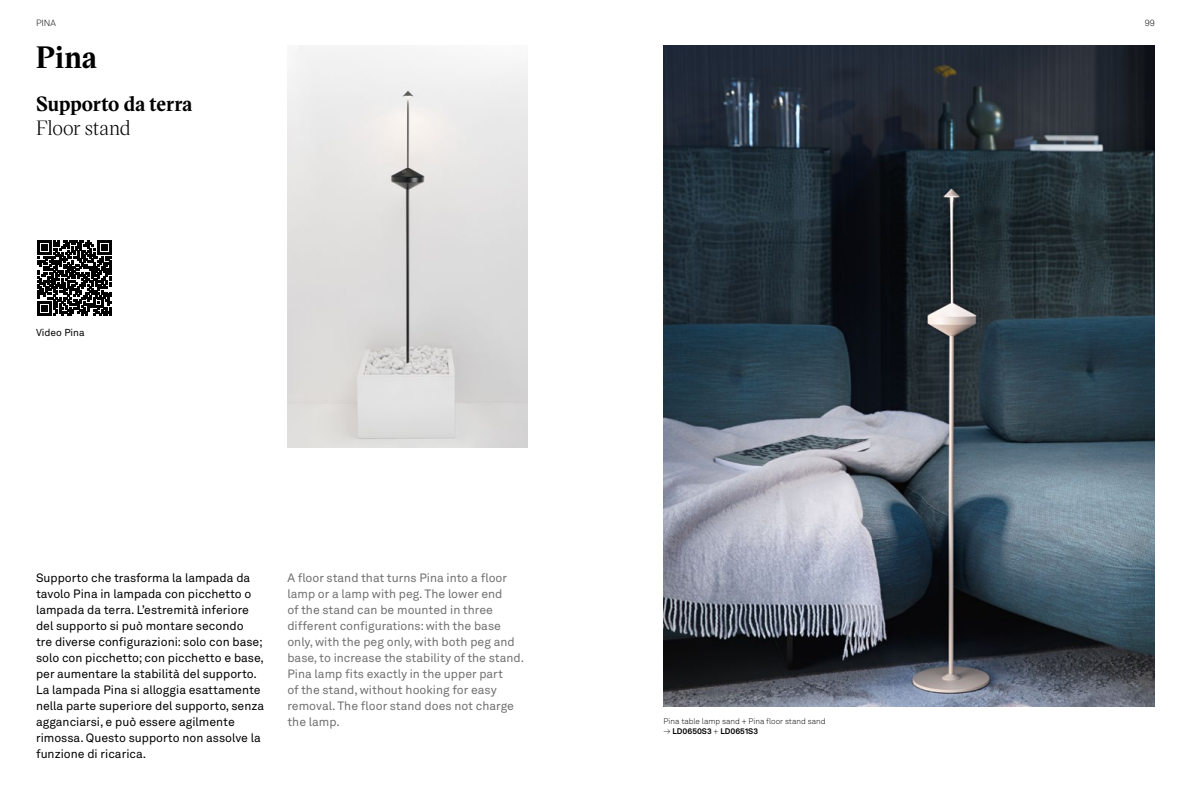
<style>
.page{position:relative;width:1191px;height:794px;background:#fff}
.page>*{position:absolute;margin:0;border:0;box-sizing:border-box;transform-origin:0 0}
.t1{font:700 30px "Victor Serif";color:#000}
.t2{font:700 20px "Victor Serif";letter-spacing:-.005em;color:#000}
.t3{font:20px "Victor Serif";letter-spacing:-.005em;color:#000}
.t4{font:12px/16px "Akkurat LL";color:#000}
.t5{font:12px/16px "Akkurat LL";color:#706f6f}
.t6{font:10px "Akkurat LL";color:#000}
.t7{font:300 9px "Akkurat";color:#000}
.t8{font:300 8px "Akkurat LL";color:#000}
.t9{font:700 8px "Akkurat LL";color:#000}
.s1{font-weight:300}
</style>
<div class="page">
<img style="left:663px;top:45px;width:492px;height:661px">
<img style="left:287px;top:45px;width:240px;height:403px">
<svg style="left:37px;top:240px;width:75px;height:75px"></svg>
<p class="t7" style="left:36px;top:18px;width:22px">PINA</p>
<h1 class="t1" style="left:36px;top:37px;width:62px">Pina</h1>
<h2 class="t2" style="left:36px;top:91px;width:158px">Supporto da terra</h2>
<h2 class="t3" style="left:36px;top:114px;width:96px">Floor stand</h2>
<p class="t6" style="left:36px;top:324px;width:50px">Video Pina</p>
<p class="t4" style="left:36px;top:569px;width:230px">Supporto che trasforma la lampada da tavolo Pina in lampada con picchetto o lampada da terra. L’estremità inferiore del supporto si può montare secondo<br>tre diverse configurazioni: solo con base; solo con picchetto; con picchetto e base, per aumentare la stabilità del supporto.<br>La lampada Pina si alloggia esattamente nella parte superiore del supporto, senza agganciarsi, e può essere agilmente rimossa. Questo supporto non assolve la funzione di ricarica.</p>
<p class="t5" style="left:287px;top:569px;width:238px">A floor stand that turns Pina into a floor lamp or a lamp with peg. The lower end<br>of the stand can be mounted in three different configurations: with the base only, with the peg only, with both peg and base, to increase the stability of the stand.<br>Pina lamp fits exactly in the upper part<br>of the stand, without hooking for easy removal. The floor stand does not charge the lamp.</p>
<p class="t8" style="left:663px;top:715px;width:163px">Pina table lamp sand + Pina floor stand sand</p>
<p class="t9" style="left:663px;top:724px;width:96px"><span class="s1">→</span> LD0650S3 <span class="s1">+</span> LD0651S3</p>
<p class="t7" style="left:1144px;top:18px;width:12px">99</p>
</div>
